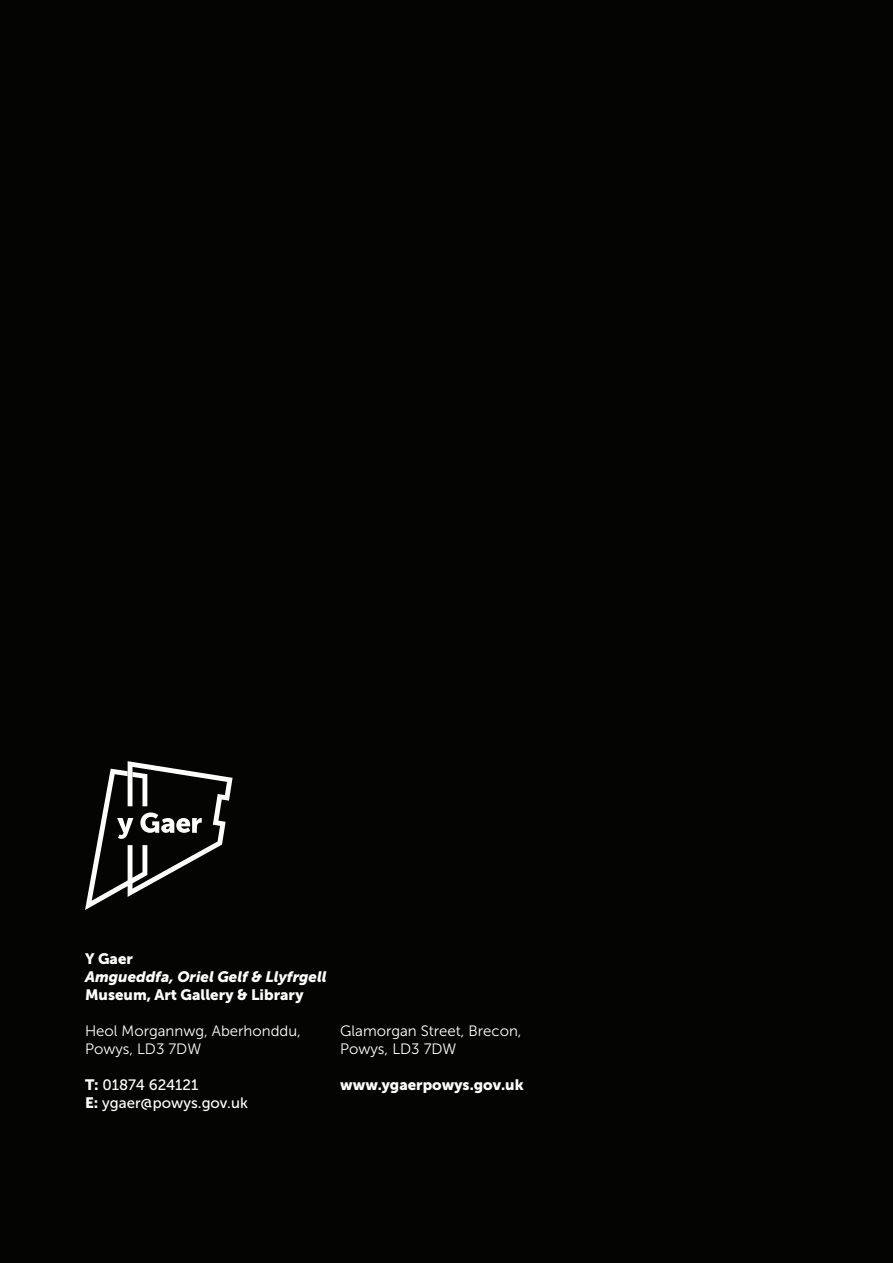
<style>
.page{position:relative;width:893px;height:1263px;background:#040503}
.page>*{position:absolute;margin:0;border:0;box-sizing:border-box;transform-origin:0 0}
.t1{font:15px/18px "Museo Sans 300";color:#fff}
.t2{font:15px "Museo Sans 900";color:#fff}
.t3{font:15px "Museo Sans 500";color:#fff}
.t4{font:italic 15px "Museo Sans 900";color:#fff}
.s1{font-family:"Museo Sans 900"}
</style>
<div class="page">
<svg style="left:85px;top:761px;width:148px;height:149px"></svg>
<p class="t2" style="left:85px;top:950px;width:49px">Y Gaer</p>
<p class="t4" style="left:85px;top:968px;width:243px">Amgueddfa, Oriel Gelf &amp; Llyfrgell</p>
<p class="t2" style="left:85px;top:986px;width:220px">Museum, Art Gallery &amp; Library</p>
<p class="t1" style="left:85px;top:1022px;width:217px">Heol Morgannwg, Aberhonddu,<br>Powys, LD3 7DW</p>
<p class="t3" style="left:85px;top:1077px;width:115px"><span class="s1">T:</span> 01874 624121</p>
<p class="t3" style="left:85px;top:1095px;width:164px"><span class="s1">E:</span> ygaer@powys.gov.uk</p>
<p class="t1" style="left:340px;top:1022px;width:183px">Glamorgan Street, Brecon,</p>
<p class="t1" style="left:340px;top:1040px;width:118px">Powys, LD3 7DW</p>
<p class="t2" style="left:340px;top:1076px;width:185px">www.ygaerpowys.gov.uk</p>
</div>
